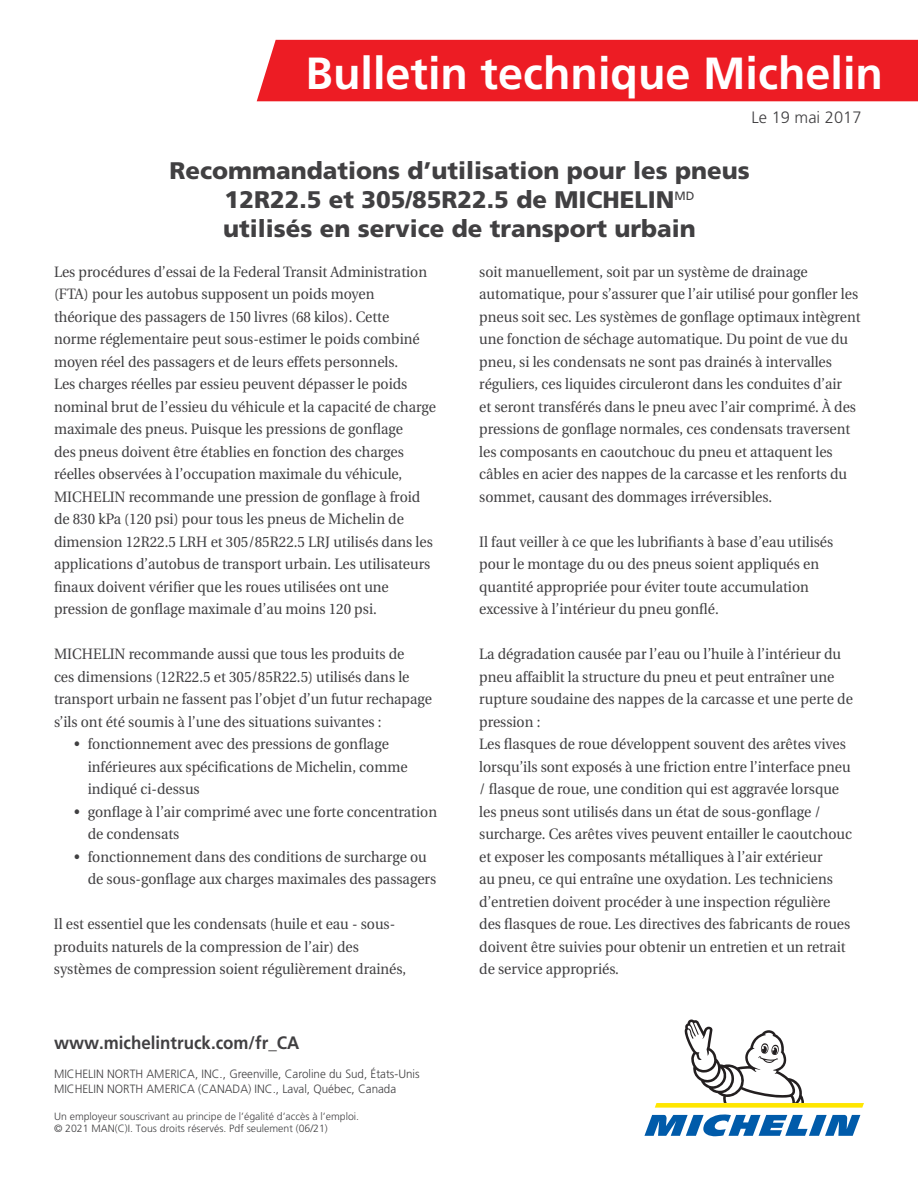
<style>
.page{position:relative;width:918px;height:1188px;background:#fff}
.page>*{position:absolute;margin:0;border:0;box-sizing:border-box;transform-origin:0 0}
.t1{font:700 45px "Frutiger LT Std";color:#fff}
.t2{font:900 24px/28.8px "Frutiger LT Std";color:#414042;text-align:center}
.t3{font:700 18px "Frutiger LT Std";color:#414042;scale:.94 1}
.t4{font:300 16.5px "Frutiger LT Std";color:#414042}
.t5{font:15px/22.5px "Utopia";color:#414042;scale:.94 1}
.t6{font:300 12px/14.4px "Frutiger LT Std";color:#414042}
.t7{font:300 10.5px/12.6px "Frutiger LT Std";color:#414042}
</style>
<div class="page">
<div style="left:257px;top:40px;width:661px;height:61px;background:#ed1c24"></div>
<svg style="left:644px;top:1114px;width:216px;height:22px"></svg>
<svg style="left:655px;top:1020px;width:209px;height:88px"></svg>
<h1 class="t1" style="left:306px;top:46px;width:579px">Bulletin technique Michelin</h1>
<p class="t4" style="left:752px;top:108px;width:112px">Le 19 mai 2017</p>
<h2 class="t2" style="left:169px;top:156px;width:582px">Recommandations d’utilisation pour les pneus<br>12R22.5 et 305/85R22.5 de MICHELIN<sup>MD<br></sup>utilisés en service de transport urbain</h2>
<p class="t5" style="left:54px;top:261px;width:408px">Les procédures d’essai de la Federal Transit Administration (FTA) pour les autobus supposent un poids moyen théorique des passagers de 150 livres (68 kilos). Cette<br>norme réglementaire peut sous-estimer le poids combiné moyen réel des passagers et de leurs effets personnels.<br>Les charges réelles par essieu peuvent dépasser le poids nominal brut de l’essieu du véhicule et la capacité de charge maximale des pneus. Puisque les pressions de gonflage<br>des pneus doivent être établies en fonction des charges réelles observées à l’occupation maximale du véhicule, MICHELIN recommande une pression de gonflage à froid de 830 kPa (120 psi) pour tous les pneus de Michelin de dimension 12R22.5 LRH et 305/85R22.5 LRJ utilisés dans les applications d’autobus de transport urbain. Les utilisateurs finaux doivent vérifier que les roues utilisées ont une pression de gonflage maximale d’au moins 120 psi.</p>
<p class="t5" style="left:54px;top:643px;width:404px">MICHELIN recommande aussi que tous les produits de<br>ces dimensions (12R22.5 et 305/85R22.5) utilisés dans le transport urbain ne fassent pas l’objet d’un futur rechapage s’ils ont été soumis à l’une des situations suivantes :</p>
<p class="t5" style="left:88px;top:733px;width:342px;text-indent:-13px">• fonctionnement avec des pressions de gonflage inférieures aux spécifications de Michelin, comme indiqué ci-dessus</p>
<p class="t5" style="left:88px;top:801px;width:373px;text-indent:-13px">• gonflage à l’air comprimé avec une forte concentration de condensats</p>
<p class="t5" style="left:88px;top:846px;width:372px;text-indent:-13px">• fonctionnement dans des conditions de surcharge ou de sous-gonflage aux charges maximales des passagers</p>
<p class="t5" style="left:54px;top:913px;width:376px">Il est essentiel que les condensats (huile et eau - sous&shy;produits naturels de la compression de l’air) des systèmes de compression soient régulièrement drainés,</p>
<p class="t5" style="left:479px;top:261px;width:407px">soit manuellement, soit par un système de drainage automatique, pour s’assurer que l’air utilisé pour gonfler les pneus soit sec. Les systèmes de gonflage optimaux intègrent une fonction de séchage automatique. Du point de vue du pneu, si les condensats ne sont pas drainés à intervalles réguliers, ces liquides circuleront dans les conduites d’air<br>et seront transférés dans le pneu avec l’air comprimé. À des pressions de gonflage normales, ces condensats traversent les composants en caoutchouc du pneu et attaquent les câbles en acier des nappes de la carcasse et les renforts du sommet, causant des dommages irréversibles.</p>
<p class="t5" style="left:479px;top:531px;width:378px">Il faut veiller à ce que les lubrifiants à base d’eau utilisés pour le montage du ou des pneus soient appliqués en quantité appropriée pour éviter toute accumulation excessive à l’intérieur du pneu gonflé.</p>
<p class="t5" style="left:479px;top:643px;width:399px">La dégradation causée par l’eau ou l’huile à l’intérieur du pneu affaiblit la structure du pneu et peut entraîner une rupture soudaine des nappes de la carcasse et une perte de pression :<br>Les flasques de roue développent souvent des arêtes vives lorsqu’ils sont exposés à une friction entre l’interface pneu / flasque de roue, une condition qui est aggravée lorsque les pneus sont utilisés dans un état de sous-gonflage / surcharge. Ces arêtes vives peuvent entailler le caoutchouc et exposer les composants métalliques à l’air extérieur<br>au pneu, ce qui entraîne une oxydation. Les techniciens d’entretien doivent procéder à une inspection régulière des flasques de roue. Les directives des fabricants de roues doivent être suivies pour obtenir un entretien et un retrait de service appropriés.</p>
<p class="t3" style="left:54px;top:1033px;width:263px">www.michelintruck.com/fr_CA</p>
<p class="t6" style="left:54px;top:1067px;width:367px">MICHELIN NORTH AMERICA, INC., Greenville, Caroline du Sud, États-Unis<br>MICHELIN NORTH AMERICA (CANADA) INC., Laval, Québec, Canada</p>
<p class="t7" style="left:54px;top:1110px;width:307px">Un employeur souscrivant au principe de l’égalité d’accès à l’emploi. © 2021 MAN(C)I. Tous droits réservés. Pdf seulement (06/21)</p>
</div>
